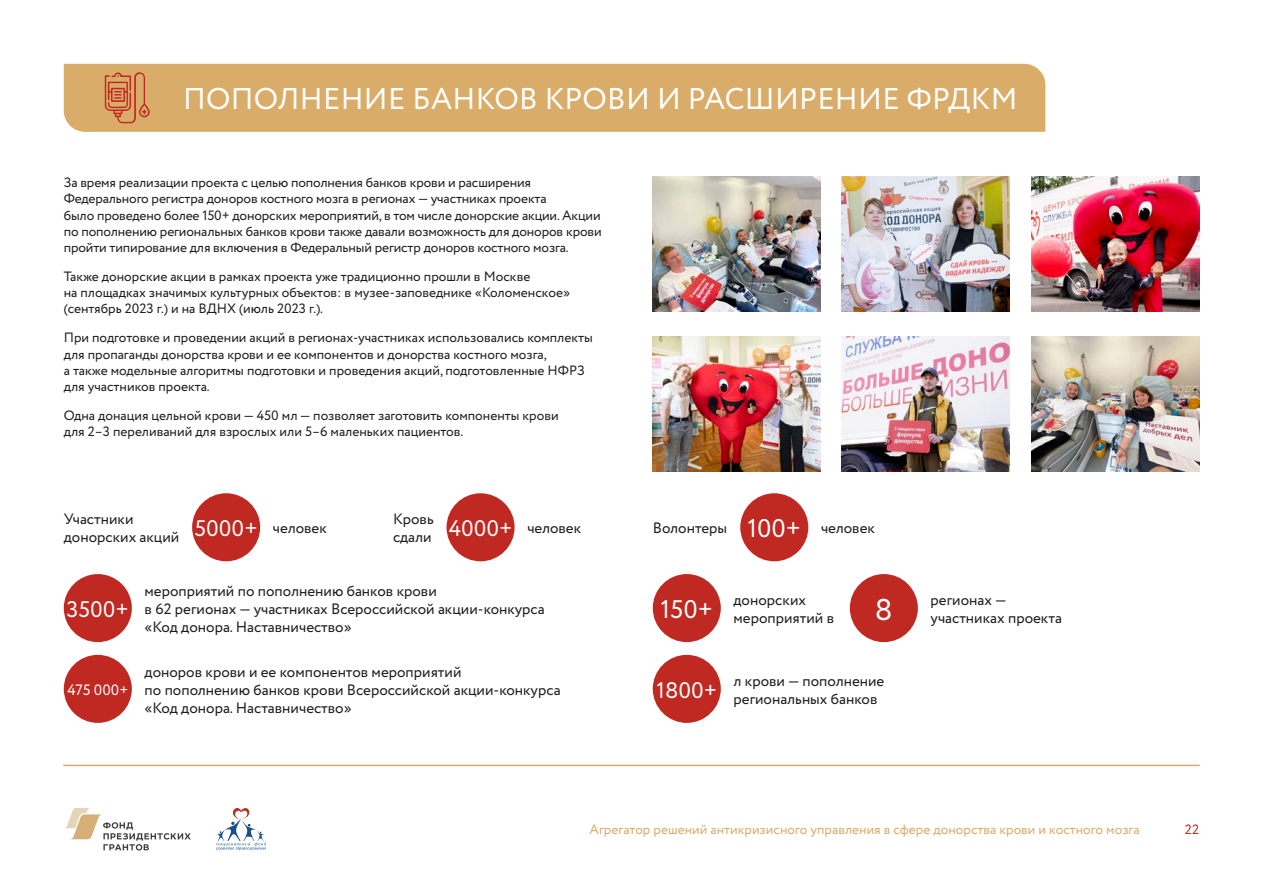
<style>
.page{position:relative;width:1263px;height:893px;background:#fff}
.page>*{position:absolute;margin:0;border:0;box-sizing:border-box;transform-origin:0 0}
.t1{font:30px "Circe";letter-spacing:.01em;color:#fff}
.t2{font:25.5px "Circe";color:#fff}
.t3{font:22.5px "Circe";color:#fff}
.t4{font:15px/18px "Circe";color:#1d1d1b}
.t5{font:15px "Circe";color:#fff}
.t6{font:13.5px/16.2px "Circe";letter-spacing:-.005em;color:#1d1d1b}
.t7{font:13.5px "Circe";color:#daac69}
.t8{font:13.5px "Circe";color:#c02922}
.s1{font-size:22.5px;color:#fff}
.s2{font-size:25.5px;color:#fff}
</style>
<div class="page">
<svg style="left:65px;top:808px;width:126px;height:42px"></svg>
<svg style="left:216px;top:808px;width:50px;height:42px"></svg>
<hr style="left:64px;top:765px;width:1135px;height:1px;background:#daac69">
<img style="left:653px;top:177px;width:168px;height:134px">
<div style="left:64px;top:64px;width:981px;height:68px;background:#daac69"></div>
<div style="left:653px;top:574px;width:68px;height:68px;background:#c02922;border-radius:50%"></div>
<div style="left:850px;top:574px;width:68px;height:68px;background:#c02922;border-radius:50%"></div>
<div style="left:64px;top:574px;width:68px;height:68px;background:#c02922;border-radius:50%"></div>
<div style="left:64px;top:655px;width:68px;height:68px;background:#c02922;border-radius:50%"></div>
<div style="left:653px;top:655px;width:68px;height:68px;background:#c02922;border-radius:50%"></div>
<div style="left:192px;top:493px;width:68px;height:68px;background:#c02922;border-radius:50%"></div>
<div style="left:446px;top:493px;width:69px;height:68px;background:#c02922;border-radius:50%"></div>
<div style="left:740px;top:493px;width:68px;height:68px;background:#c02922;border-radius:50%"></div>
<img style="left:1031px;top:177px;width:168px;height:134px">
<img style="left:653px;top:337px;width:168px;height:134px">
<img style="left:842px;top:177px;width:168px;height:134px">
<img style="left:842px;top:337px;width:168px;height:134px">
<img style="left:1031px;top:337px;width:168px;height:134px">
<svg style="left:105px;top:72px;width:45px;height:51px;background:#d28754"></svg>
<h1 class="t1" style="left:183px;top:79px;width:836px">ПОПОЛНЕНИЕ БАНКОВ КРОВИ И РАСШИРЕНИЕ ФРДКМ</h1>
<p class="t6" style="left:64px;top:175px;width:539px">За время реализации проекта с целью пополнения банков крови и расширения Федерального регистра доноров костного мозга в регионах — участниках проекта<br>было проведено более 150+ донорских мероприятий, в том числе донорские акции. Акции по пополнению региональных банков крови также давали возможность для доноров крови пройти типирование для включения в Федеральный регистр доноров костного мозга.</p>
<p class="t6" style="left:64px;top:269px;width:508px">Также донорские акции в рамках проекта уже традиционно прошли в Москве<br>на площадках значимых культурных объектов: в музее-заповеднике «Коломенское» (сентябрь 2023 г.) и на ВДНХ (июль 2023 г.).</p>
<p class="t6" style="left:64px;top:330px;width:530px">При подготовке и проведении акций в регионах-участниках использовались комплекты для пропаганды донорства крови и ее компонентов и донорства костного мозга,<br>а также модельные алгоритмы подготовки и проведения акций, подготовленные НФРЗ для участников проекта.</p>
<p class="t6" style="left:64px;top:408px;width:496px">Одна донация цельной крови — 450 мл — позволяет заготовить компоненты крови для 2–3 переливаний для взрослых или 5–6 маленьких пациентов.</p>
<p class="t4" style="left:64px;top:511px;width:195px">Участники<br>донорских акций <sup>5000+</sup></p>
<p class="t4" style="left:393px;top:511px;width:42px">Кровь</p>
<p class="t4" style="left:393px;top:520px;width:190px">сдали <span class="s1">4000+</span> человек</p>
<p class="t4" style="left:653px;top:519px;width:224px">Волонтеры <span class="s2">100+</span> человек</p>
<p class="t4" style="left:273px;top:520px;width:55px">человек</p>
<h3 class="t3" style="left:67px;top:594px;width:64px">3500+</h3>
<p class="t4" style="left:145px;top:582px;width:402px">мероприятий по пополнению банков крови<br>в 62 регионах — участниках Всероссийской акции-конкурса «Код донора. Наставничество»</p>
<h2 class="t2" style="left:661px;top:592px;width:54px">150+</h2>
<p class="t4" style="left:931px;top:591px;width:78px">регионах —</p>
<p class="t4" style="left:733px;top:591px;width:102px">донорских мероприятий в</p>
<h1 class="t1" style="left:875px;top:589px;width:19px">8</h1>
<p class="t4" style="left:931px;top:609px;width:133px">участниках проекта</p>
<p class="t4" style="left:145px;top:663px;width:417px">доноров крови и ее компонентов мероприятий<br>по пополнению банков крови Всероссийской акции-конкурса «Код донора. Наставничество»</p>
<p class="t5" style="left:67px;top:680px;width:62px">475 000+</p>
<p class="t4" style="left:733px;top:672px;width:152px">л крови — пополнение региональных банков</p>
<h3 class="t3" style="left:656px;top:675px;width:62px">1800+</h3>
<p class="t7" style="left:589px;top:821px;width:552px">Агрегатор решений антикризисного управления в сфере донорства крови и костного мозга</p>
<p class="t8" style="left:1185px;top:821px;width:16px">22</p>
</div>
